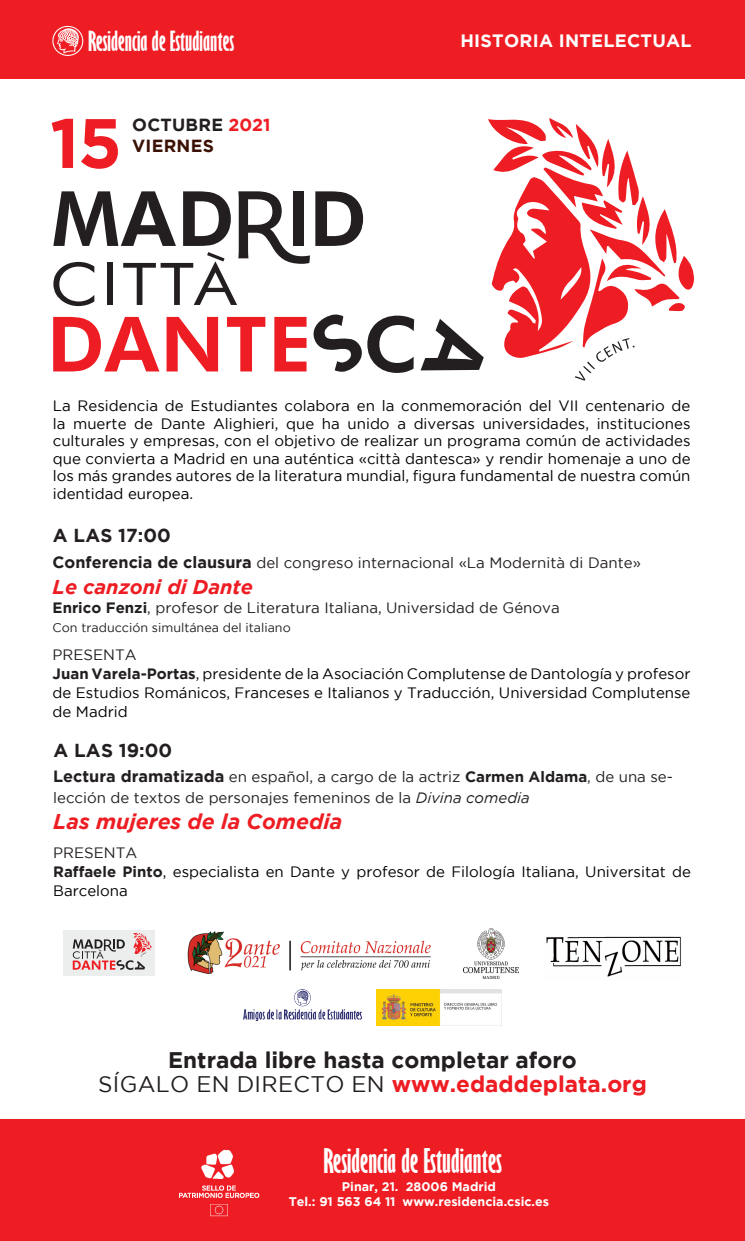
<style>
.page{position:relative;width:745px;height:1241px;background:#fff}
.page>*{position:absolute;margin:0;border:0;box-sizing:border-box;transform-origin:0 0}
.t1{font:700 69.75px "Gotham";color:#ee1d23}
.t2{font:700 extra-condensed 31.25px "Gill Sans";color:#fff}
.t3{font:700 extra-condensed 25.5px "Gill Sans";color:#fff}
.señores{font:700 22.5px "Gotham";color:#ee1d23}
.señores-2{font:700 22.5px "Gotham";color:#231f20}
.señores-3{font:italic 700 21.25px "Gotham";color:#ee1d23}
.señores-4{font:italic 700 20px "Gotham";color:#ee1d23}
.t4{font:700 18.75px "Gotham";letter-spacing:.005em;color:#231f20}
.t5{font:700 17.88px "Gotham";letter-spacing:.015em;color:#fff}
.t6{font:700 17.5px "Gotham";letter-spacing:.015em;color:#231f20}
.t7{font:700 17.5px "Gotham";letter-spacing:.015em;color:#3b1105}
.señores-5{font:15px/17.5px "Gotham";color:#000;text-align:justify}
.señores-6{font:15px/21.2px "Gotham";color:#231f20}
.t8{font:700 12.5px "Gotham";color:#fff}
.señores-7{font:12.5px "Gotham";color:#231f20}
.s1{color:#ee1d23}
.s2{font-weight:700;font-size:16.25px}
.s3{font-weight:700}
.s4{font-weight:700;color:#231f20}
.s5{font-style:italic}
.s6{font-weight:400;color:#231f20}
</style>
<div class="page">
<div style="left:0;top:1118px;width:744px;height:122px;background:#ee1d23"></div>
<div style="left:0;top:0;width:744px;height:79px;background:#ee1d23"></div>
<img style="left:52px;top:25px;width:32px;height:31px">
<img style="left:179px;top:1149px;width:81px;height:68px">
<img style="left:376px;top:989px;width:125px;height:35px">
<img style="left:243px;top:989px;width:118px;height:31px">
<div style="left:64px;top:930px;width:91px;height:46px;background:#ebeeec"></div>
<img style="left:187px;top:931px;width:244px;height:43px">
<img style="left:463px;top:928px;width:54px;height:50px">
<img style="left:546px;top:936px;width:134px;height:41px">
<svg style="left:53px;top:317px;width:106px;height:54px"></svg>
<svg style="left:166px;top:317px;width:52px;height:54px"></svg>
<svg style="left:227px;top:317px;width:38px;height:54px"></svg>
<svg style="left:274px;top:317px;width:32px;height:54px"></svg>
<svg style="left:313px;top:314px;width:101px;height:59px"></svg>
<svg style="left:53px;top:191px;width:310px;height:115px"></svg>
<svg style="left:420px;top:118px;width:274px;height:262px"></svg>
<svg style="left:73px;top:933px;width:78px;height:36px"></svg>
<p class="t3" style="left:88px;top:26px;width:147px">Residencia de Estudiantes</p>
<p class="t5" style="left:460px;top:31px;width:232px">HISTORIA INTELECTUAL</p>
<p class="t1" style="left:50px;top:103px;width:73px">15</p>
<p class="t6" style="left:132px;top:114px;width:140px">OCTUBRE <span class="s1">2021</span></p>
<p class="t7" style="left:132px;top:135px;width:83px">VIERNES</p>
<p class="señores-5" style="left:53px;top:397px;width:639px">La Residencia de Estudiantes colabora en la conmemoración del VII centenario de la muerte de Dante Alighieri, que ha unido a diversas universidades, instituciones culturales y empresas, con el objetivo de realizar un programa común de actividades que convierta a Madrid en una auténtica «città dantesca» y rendir homenaje a uno de los más grandes autores de la literatura mundial, figura fundamental de nuestra común identidad europea.</p>
<p class="t4" style="left:53px;top:525px;width:119px">A LAS 17:00</p>
<p class="señores-6" style="left:53px;top:551px;width:589px"><span class="s2">Conferencia de clausura</span> del congreso internacional «La Modernità di Dante»</p>
<p class="señores-4" style="left:53px;top:575px;width:202px">Le canzoni di Dante</p>
<p class="señores-6" style="left:53px;top:596px;width:508px"><span class="s3">Enrico Fenzi</span>, profesor de Literatura Italiana, Universidad de Génova</p>
<p class="señores-7" style="left:53px;top:620px;width:239px">Con traducción simultánea del italiano</p>
<p class="señores-6" style="left:53px;top:644px;width:85px">PRESENTA</p>
<p class="señores-5" style="left:53px;top:664px;width:639px;line-height:18.8px"><span class="s4">Juan Varela-Portas</span>, presidente de la Asociación Complutense de Dantología y profesor de Estudios Románicos, Franceses e Italianos y Traducción, Universidad Complutense de Madrid</p>
<p class="t4" style="left:53px;top:739px;width:120px">A LAS 19:00</p>
<p class="señores-6" style="left:53px;top:765px;width:621px"><span class="s2">Lectura dramatizada</span> en español, a cargo de la actriz <span class="s3">Carmen Aldama</span>, de una se&shy;lección de textos de personajes femeninos de la <span class="s5">Divina comedia</span></p>
<p class="señores-3" style="left:53px;top:809px;width:290px">Las mujeres de la Comedia</p>
<p class="señores-6" style="left:53px;top:841px;width:85px">PRESENTA</p>
<p class="señores-5" style="left:53px;top:861px;width:639px;line-height:18.8px"><span class="s4">Raffaele Pinto</span>, especialista en Dante y profesor de Filología Italiana, Universitat de<br>Barcelona</p>
<p class="señores-2" style="left:168px;top:1046px;width:410px">Entrada libre hasta completar aforo</p>
<p class="señores" style="left:98px;top:1070px;width:550px"><span class="s6">SÍGALO EN DIRECTO EN</span> www.edaddeplata.org</p>
<p class="t2" style="left:323px;top:1141px;width:180px">Residencia de Estudiantes</p>
<p class="t8" style="left:342px;top:1178px;width:155px">Pinar, 21. 28006 Madrid</p>
<p class="t8" style="left:288px;top:1193px;width:262px">Tel.: 91 563 64 11 www.residencia.csic.es</p>
</div>
